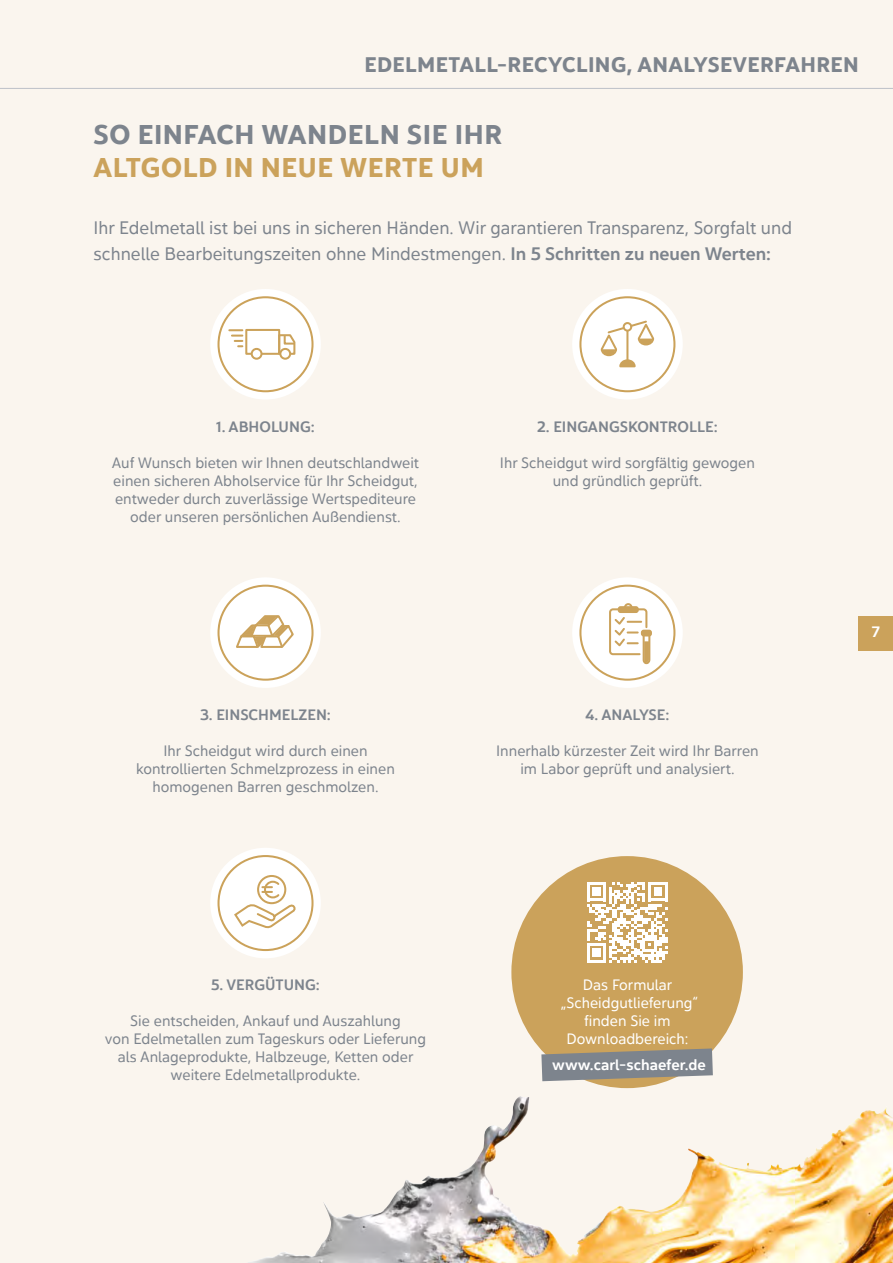
<style>
.page{position:relative;width:893px;height:1263px;background:#faf5ee}
.page>*{position:absolute;margin:0;border:0;box-sizing:border-box;transform-origin:0 0}
.t1{font:27px "Yorkten Nor Bol";letter-spacing:.02em;color:#7d848d}
.t2{font:27px "Yorkten Nor Bol";letter-spacing:.02em;color:#cba25b}
.t3{font:21px "Yorkten Nor Bol";letter-spacing:.02em;color:#7d848d}
.t4{font:18px/25.5px "Yorkten Nor Reg";color:#7d848d}
.t5{font:15px/18px "Yorkten Nor Reg";color:#7d848d;text-align:center}
.t6{font:15px "Yorkten Nor Med";color:#7d848d}
.t7{font:15px/18px "Yorkten Nor Reg";color:#fff;text-align:center}
.t8{font:15px "Yorkten Nor Med";color:#fff}
.s1{font-family:"Yorkten Nor Med"}
</style>
<div class="page">
<div style="left:859px;top:617px;width:34px;height:34px;background:#cba25b"></div>
<hr style="left:0;top:88px;width:893px;height:1px;background:#bdc1c8">
<div style="left:210px;top:577px;width:111px;height:111px;background:#fff;border-radius:50%"></div>
<svg style="left:216px;top:584px;width:99px;height:98px"></svg>
<div style="left:572px;top:577px;width:111px;height:111px;background:#fff;border-radius:50%"></div>
<svg style="left:578px;top:584px;width:98px;height:98px"></svg>
<div style="left:210px;top:848px;width:111px;height:110px;background:#fff;border-radius:50%"></div>
<svg style="left:217px;top:855px;width:97px;height:97px"></svg>
<div style="left:511px;top:856px;width:232px;height:232px;background:#cba25b;border-radius:50%"></div>
<svg style="left:541px;top:1048px;width:172px;height:33px"></svg>
<svg style="left:587px;top:882px;width:81px;height:81px"></svg>
<div style="left:210px;top:289px;width:111px;height:111px;background:#fff;border-radius:50%"></div>
<svg style="left:216px;top:296px;width:99px;height:97px"></svg>
<div style="left:572px;top:289px;width:111px;height:111px;background:#fff;border-radius:50%"></div>
<svg style="left:578px;top:296px;width:98px;height:97px"></svg>
<img style="left:248px;top:1097px;width:645px;height:166px">
<h2 class="t3" style="left:364px;top:50px;width:496px">EDELMETALL-RECYCLING, ANALYSEVERFAHREN</h2>
<h1 class="t1" style="left:94px;top:116px;width:410px">SO EINFACH WANDELN SIE IHR</h1>
<h1 class="t2" style="left:94px;top:149px;width:392px">ALTGOLD IN NEUE WERTE UM</h1>
<p class="t4" style="left:94px;top:215px;width:700px">Ihr Edelmetall ist bei uns in sicheren Händen. Wir garantieren Transparenz, Sorgfalt und schnelle Bearbeitungszeiten ohne Mindestmengen. <span class="s1">In 5 Schritten zu neuen Werten:</span></p>
<p class="t6" style="left:216px;top:417px;width:100px">1. ABHOLUNG:</p>
<p class="t5" style="left:112px;top:454px;width:309px">Auf Wunsch bieten wir Ihnen deutschlandweit einen sicheren Abholservice für Ihr Scheidgut, entweder durch zuverlässige Wertspediteure oder unseren persönlichen Außendienst.</p>
<p class="t6" style="left:200px;top:705px;width:132px">3. EINSCHMELZEN:</p>
<p class="t5" style="left:136px;top:742px;width:260px">Ihr Scheidgut wird durch einen kontrollierten Schmelzprozess in einen homogenen Barren geschmolzen.</p>
<p class="t6" style="left:537px;top:417px;width:182px">2. EINGANGSKONTROLLE:</p>
<p class="t5" style="left:500px;top:454px;width:257px">Ihr Scheidgut wird sorgfältig gewogen und gründlich geprüft.</p>
<p class="t6" style="left:585px;top:705px;width:86px">4. ANALYSE:</p>
<p class="t5" style="left:496px;top:742px;width:264px">Innerhalb kürzester Zeit wird Ihr Barren im Labor geprüft und analysiert.</p>
<p class="t8" style="left:872px;top:622px;width:10px">7</p>
<p class="t6" style="left:211px;top:975px;width:110px">5. VERGÜTUNG:</p>
<p class="t5" style="left:105px;top:1012px;width:323px">Sie entscheiden, Ankauf und Auszahlung<br>von Edelmetallen zum Tageskurs oder Lieferung als Anlageprodukte, Halbzeuge, Ketten oder weitere Edelmetallprodukte.</p>
<p class="t7" style="left:561px;top:975px;width:139px">Das Formular „Scheidgutlieferung“ finden Sie im<br>Downloadbereich:</p>
<p class="t8" style="left:552px;top:1055px;width:155px">www.carl-schaefer.de</p>
</div>
